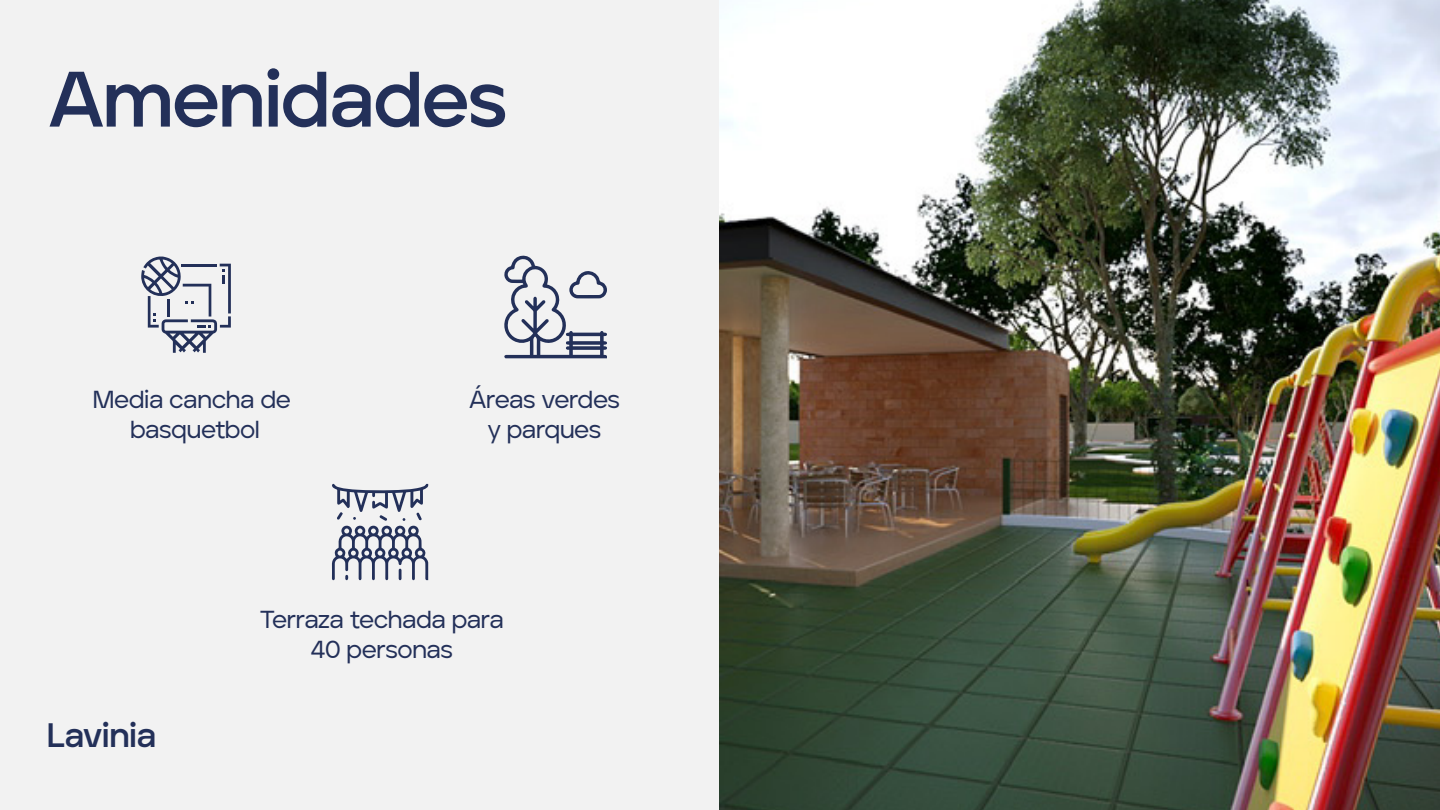
<style>
.page{position:relative;width:1440px;height:810px;background:#fff}
.page>*{position:absolute;margin:0;border:0;box-sizing:border-box;transform-origin:0 0}
.t1{font:700 78.38px "Aventa";letter-spacing:-.025em;color:#233059}
.t2{font:700 33.75px "Aventa";letter-spacing:-.025em;color:#233059}
.t3{font:500 24.45px/30px "Aventa";letter-spacing:-.02em;color:#233059;text-align:center}
</style>
<div class="page">
<div style="left:0;top:0;width:720px;height:810px;background:#f2f2f2"></div>
<img style="left:719px;top:0;width:721px;height:810px">
<svg style="left:332px;top:484px;width:96px;height:96px"></svg>
<svg style="left:504px;top:255px;width:103px;height:103px"></svg>
<svg style="left:141px;top:257px;width:90px;height:96px"></svg>
<h1 class="t1" style="left:47px;top:51px;width:462px">Amenidades</h1>
<p class="t3" style="left:93px;top:384px;width:200px">Media cancha de basquetbol</p>
<p class="t3" style="left:469px;top:384px;width:153px">Áreas verdes y parques</p>
<h2 class="t2" style="left:47px;top:714px;width:111px">Lavinia</h2>
<p class="t3" style="left:260px;top:605px;width:246px">Terraza techada para<br>40 personas</p>
</div>
